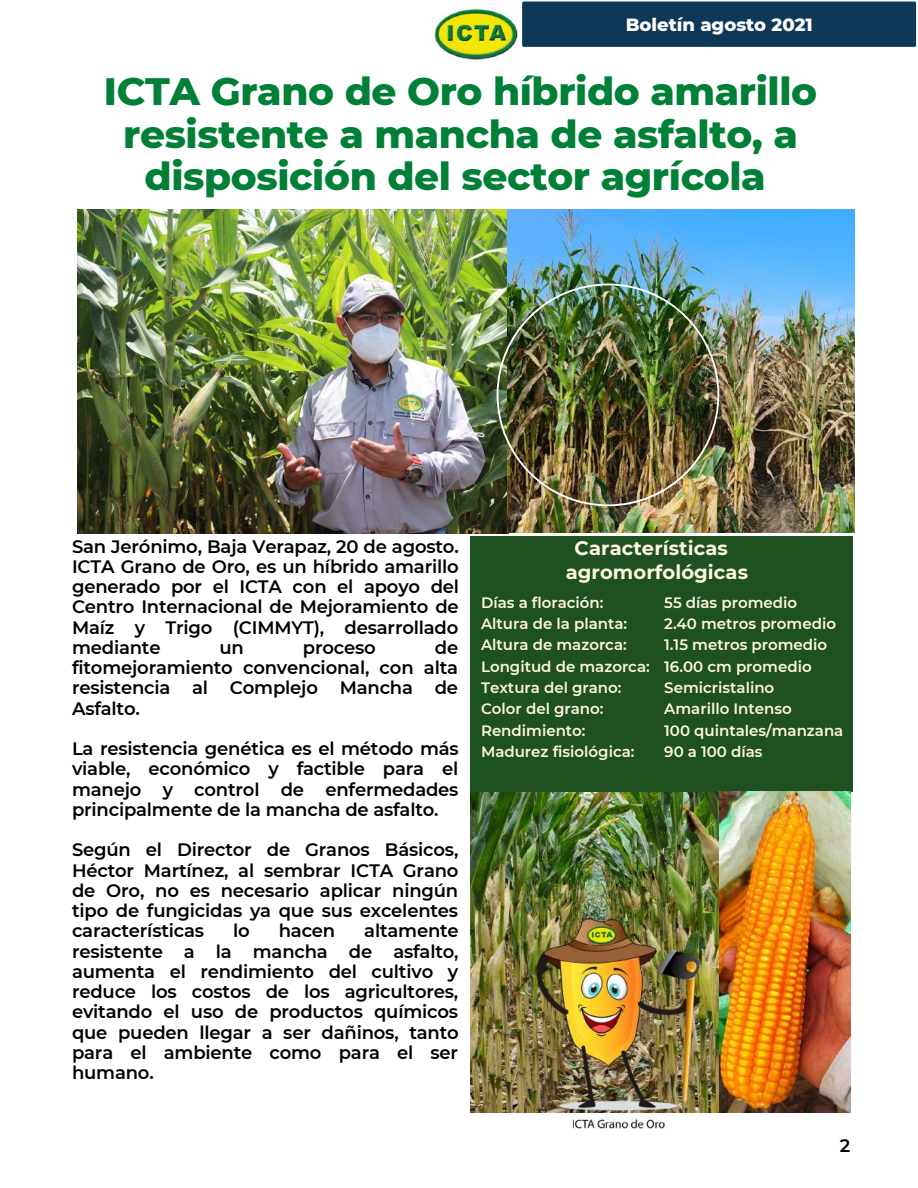
<style>
.page{position:relative;width:918px;height:1188px;background:#fff}
.page>*{position:absolute;margin:0;border:0;box-sizing:border-box;transform-origin:0 0}
.t1{font:800 39px/42.8px "Montserrat";letter-spacing:-.01em;color:#008037;text-align:center}
.t2{font:700 19.5px/23.7px "Montserrat";letter-spacing:.005em;color:#fff8de;text-align:center}
.t3{font:600 18px/20.2px "Montserrat";letter-spacing:-.01em;color:#000;text-align:justify}
.t4{font:800 18px "Montserrat";color:#fff}
.t5{font:600 15px/21.3px "Montserrat";color:#fff8de}
</style>
<div class="page">
<img style="left:434px;top:8px;width:84px;height:52px">
<div style="left:522px;top:1px;width:395px;height:46px;background:#0d3858"></div>
<img style="left:77px;top:209px;width:777px;height:324px">
<img style="left:470px;top:792px;width:249px;height:320px">
<div style="left:470px;top:536px;width:383px;height:256px;background:#1f5020"></div>
<img style="left:536px;top:900px;width:174px;height:229px">
<img style="left:719px;top:791px;width:132px;height:321px">
<img style="left:497px;top:284px;width:222px;height:222px">
<p class="t4" style="left:626px;top:13px;width:189px">Boletín agosto 2021</p>
<h1 class="t1" style="left:104px;top:70px;width:715px">ICTA Grano de Oro híbrido amarillo resistente a mancha de asfalto, a disposición del sector agrícola</h1>
<p class="t3" style="left:72px;top:536px;width:389px">San Jerónimo, Baja Verapaz, 20 de agosto.<br>ICTA Grano de Oro, es un híbrido amarillo generado por el ICTA con el apoyo del Centro Internacional de Mejoramiento de Maíz y Trigo (CIMMYT), desarrollado mediante</p>
<p class="t3" style="left:72px;top:637px;width:388px;text-indent:363px">de fitomejoramiento convencional, con alta resistencia al Complejo Mancha de Asfalto.</p>
<p class="t3" style="left:72px;top:739px;width:388px">La resistencia genética es el método más viable, económico y factible para el manejo y control de enfermedades principalmente de la mancha de asfalto.</p>
<p class="t3" style="left:72px;top:840px;width:388px">Según el Director de Granos Básicos, Héctor Martínez, al sembrar ICTA Grano de Oro, no es necesario aplicar ningún tipo de fungicidas ya que sus excelentes características</p>
<p class="t3" style="left:220px;top:637px;width:26px">un</p>
<p class="t3" style="left:303px;top:637px;width:74px">proceso</p>
<p class="t3" style="left:72px;top:921px;width:388px;text-indent:292px">altamente resistente a la mancha de asfalto, aumenta el rendimiento del cultivo y reduce los costos de los agricultores, evitando el uso de productos químicos que pueden llegar a ser dañinos, tanto para el ambiente como para el ser humano.</p>
<p class="t3" style="left:233px;top:921px;width:18px">lo</p>
<p class="t3" style="left:279px;top:921px;width:58px">hacen</p>
<p class="t2" style="left:566px;top:536px;width:184px">Características agromorfológicas</p>
<p class="t5" style="left:481px;top:591px;width:170px">Días a floración:<br>Altura de la planta:<br>Altura de mazorca:<br>Longitud de mazorca:<br>Textura del grano:<br>Color del grano:<br>Rendimiento:<br>Madurez fisiológica:</p>
<p class="t5" style="left:664px;top:591px;width:181px">55 días promedio<br>2.40 metros promedio<br>1.15 metros promedio<br>16.00 cm promedio<br>Semicristalino<br>Amarillo Intenso<br>100 quintales/manzana<br>90 a 100 días</p>
<p class="t3" style="left:840px;top:1135px;width:12px">2</p>
</div>
